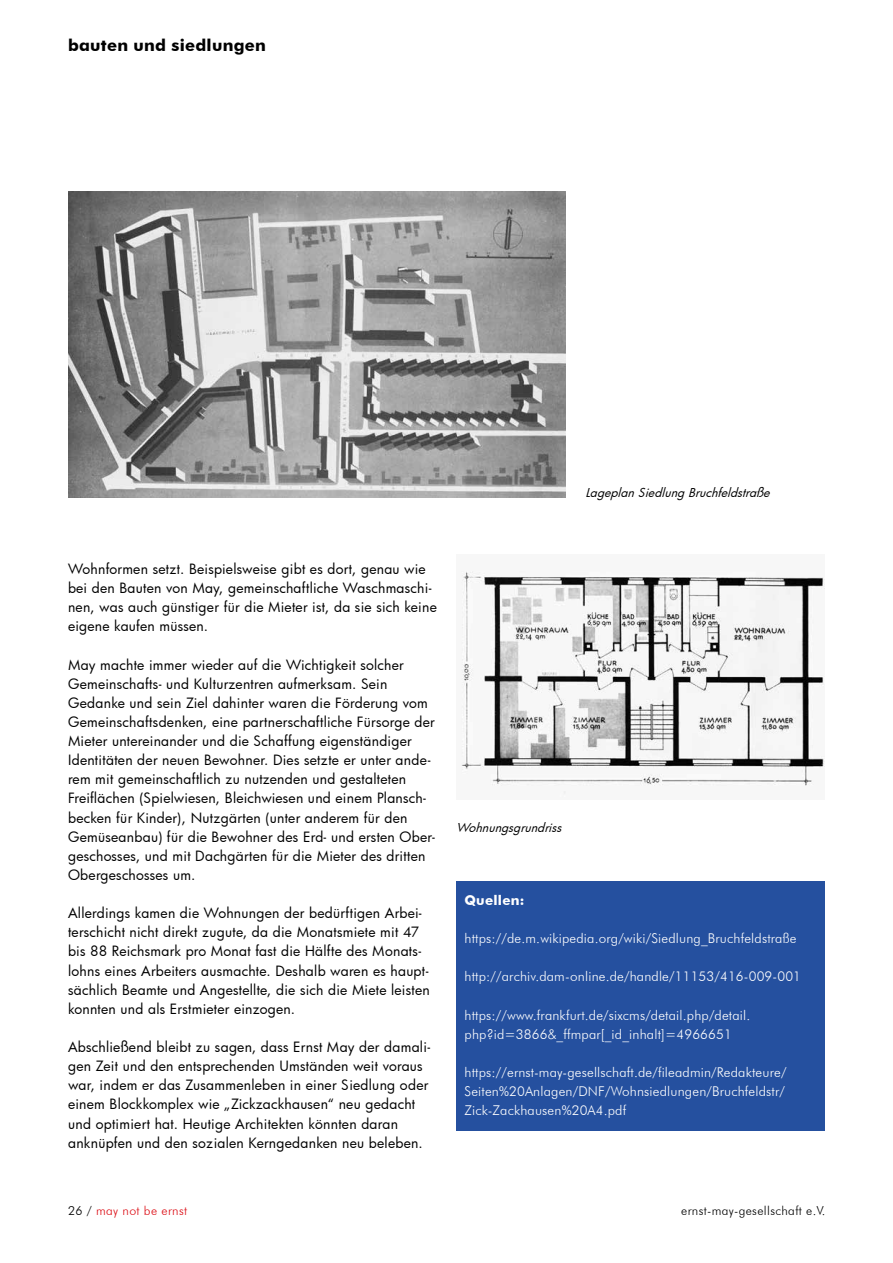
<style>
.page{position:relative;width:893px;height:1263px;background:#fff}
.page>*{position:absolute;margin:0;border:0;box-sizing:border-box;transform-origin:0 0}
.t1{font:700 16.5px "Futura BT";letter-spacing:.015em;color:#000}
.t2{font:13.8px/19px "Futura";letter-spacing:.015em;color:#000}
.t3{font:300 13.5px/19.2px "Futura BT";letter-spacing:.01em;color:#fff}
.t4{font:700 13.5px "Futura BT";letter-spacing:.015em;color:#fff}
.t5{font:300 12.3px "Futura BT";letter-spacing:.03em;color:#000}
.t6{font:300 12.3px "Futura BT";letter-spacing:.03em;color:#dc0d15}
.t7{font:italic 12px "Futura";color:#000}
.s1{color:#000}
</style>
<div class="page">
<img style="left:68px;top:191px;width:498px;height:306px">
<img style="left:461px;top:571px;width:364px;height:223px">
<div style="left:456px;top:881px;width:369px;height:250px;background:#25509f"></div>
<p class="t1" style="left:68px;top:35px;width:199px">bauten und siedlungen</p>
<p class="t7" style="left:585px;top:484px;width:190px">LageplanSiedlungBruchfeldstraße</p>
<p class="t2" style="left:68px;top:559px;width:370px">Wohnformen setzt. Beispielsweise gibt es dort, genau wie bei den Bauten von May, gemeinschaftliche Waschmaschi&shy;nen, was auch günstiger für die Mieter ist, da sie sich keine eigene kaufen müssen.</p>
<p class="t2" style="left:68px;top:655px;width:368px">May machte immer wieder auf die Wichtigkeit solcher Gemeinschafts- und Kulturzentren aufmerksam. Sein Gedanke und sein Ziel dahinter waren die Förderung vom Gemeinschaftsdenken, eine partnerschaftliche Fürsorge der Mieter untereinander und die Schaffung eigenständiger Identitäten der neuen Bewohner. Dies setzte er unter ande&shy;rem mit gemeinschaftlich zu nutzenden und gestalteten Freiflächen (Spielwiesen, Bleichwiesen und einem Plansch&shy;becken für Kinder), Nutzgärten (unter anderem für den Gemüseanbau) für die Bewohner des Erd- und ersten Ober&shy;geschosses, und mit Dachgärten für die Mieter des dritten Obergeschosses um.</p>
<p class="t2" style="left:68px;top:903px;width:363px">Allerdings kamen die Wohnungen der bedürftigen Arbei&shy;terschicht nicht direkt zugute, da die Monatsmiete mit 47 bis 88 Reichsmark pro Monat fast die Hälfte des Monats&shy;lohns eines Arbeiters ausmachte. Deshalb waren es haupt&shy;sächlich Beamte und Angestellte, die sich die Miete leisten konnten und als Erstmieter einzogen.</p>
<p class="t2" style="left:68px;top:1037px;width:364px">Abschließend bleibt zu sagen, dass Ernst May der damali&shy;gen Zeit und den entsprechenden Umständen weit voraus war, indem er das Zusammenleben in einer Siedlung oder einem Blockkomplex wie „Zickzackhausen“ neu gedacht und optimiert hat. Heutige Architekten könnten daran anknüpfen und den sozialen Kerngedanken neu beleben.</p>
<p class="t7" style="left:456px;top:819px;width:111px">Wohnungsgrundriss</p>
<p class="t4" style="left:465px;top:892px;width:61px">Quellen:</p>
<p class="t3" style="left:465px;top:929px;width:334px">https://de.m.wikipedia.org/wiki/Siedlung_Bruchfeldstraße</p>
<p class="t3" style="left:465px;top:967px;width:338px">http://archiv.dam-online.de/handle/11153/416-009-001</p>
<p class="t3" style="left:465px;top:1005px;width:287px">https://www.frankfurt.de/sixcms/detail.php/detail. php?id=3866&amp;_ffmpar[_id_inhalt]=4966651</p>
<p class="t3" style="left:465px;top:1062px;width:323px;text-align:justify">https://ernst-may-gesellschaft.de/fileadmin/Redakteure/ Seiten%20Anlagen/DNF/Wohnsiedlungen/Bruchfeldstr/ Zick-Zackhausen%20A4.pdf</p>
<p class="t6" style="left:68px;top:1203px;width:121px"><span class="s1">26 /</span> may not be ernst</p>
<p class="t5" style="left:681px;top:1203px;width:146px">ernst-may-gesellschaft e.V.</p>
</div>
